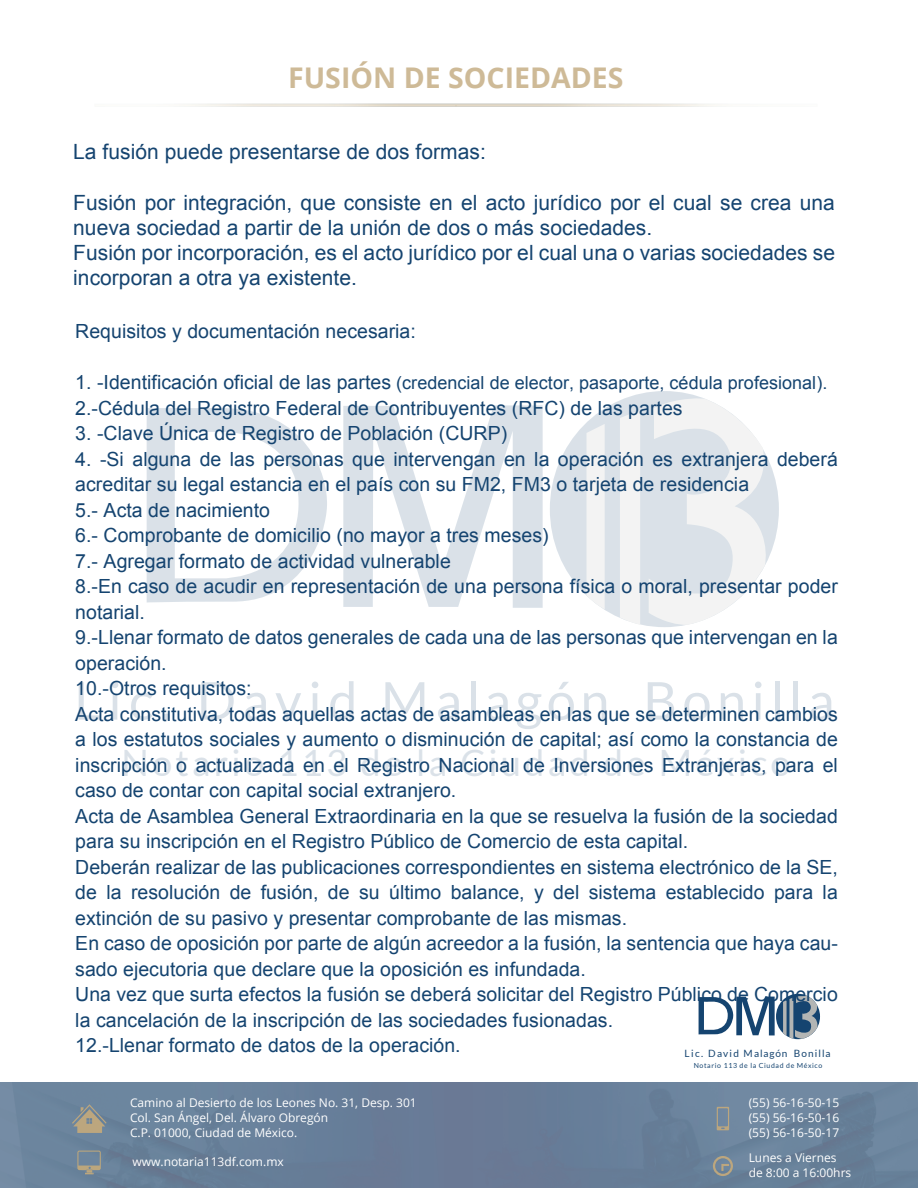
<style>
.page{position:relative;width:918px;height:1188px;background:#fff}
.page>*{position:absolute;margin:0;border:0;box-sizing:border-box;transform-origin:0 0}
.t1{font:52.2px "Lato";letter-spacing:.105em;color:#154470}
.t2{font:36.3px "Lato";letter-spacing:.085em;color:#154470}
.t3{font:700 28.5px "Open Sans";color:#ceba97}
.t4{font:21px/25.2px "Arial";color:#154470}
.t5{font:19.5px/25.5px "Arial";color:#154470}
.t6{font:18px "Arial";color:#154470}
.t7{font:12px/15px "Open Sans";color:#fff}
.t8{font:10.05px "Lato";letter-spacing:.105em;color:#154470}
.t9{font:7.05px "Lato";letter-spacing:.085em;color:#154470}
.s1{font-size:19.5px}
</style>
<div class="page">
<div style="left:550px;top:391px;width:229px;height:236px;background:#dae1e8;border-radius:50%"></div>
<div style="left:587px;top:424px;width:18px;height:185px;background:#f3f3f3"></div>
<div style="left:620px;top:410px;width:20px;height:215px;background:#f3f3f3"></div>
<svg style="left:649px;top:396px;width:119px;height:229px"></svg>
<svg style="left:343px;top:405px;width:200px;height:203px"></svg>
<svg style="left:147px;top:408px;width:180px;height:195px"></svg>
<img style="left:0;top:1082px;width:918px;height:106px">
<svg style="left:717px;top:1107px;width:12px;height:23px"></svg>
<svg style="left:713px;top:1156px;width:20px;height:20px"></svg>
<svg style="left:72px;top:1104px;width:35px;height:29px"></svg>
<svg style="left:77px;top:1151px;width:24px;height:23px"></svg>
<div style="left:776px;top:994px;width:44px;height:45px;background:#154470;border-radius:50%"></div>
<svg style="left:783px;top:995px;width:35px;height:44px"></svg>
<svg style="left:699px;top:997px;width:76px;height:38px"></svg>
<h3 class="t3" style="left:288px;top:58px;width:337px">FUSIÓN DE SOCIEDADES</h3>
<p class="t4" style="left:73px;top:140px;width:414px">La fusión puede presentarse de dos formas:</p>
<p class="t4" style="left:73px;top:190px;width:763px">Fusión por integración, que consiste en el acto jurídico por el cual se crea una nueva sociedad a partir de la unión de dos o más sociedades.<br>Fusión por incorporación, es el acto jurídico por el cual una o varias sociedades se incorporan a otra ya existente.</p>
<p class="t5" style="left:75px;top:319px;width:342px">Requisitos y documentación necesaria:</p>
<p class="t6" style="left:75px;top:371px;width:754px"><span class="s1">1. -Identificación oficial de las partes</span> (credencial de elector, pasaporte, cédula profesional).</p>
<p class="t5" style="left:75px;top:395px;width:609px">2.-Cédula del Registro Federal de Contribuyentes (RFC) de las partes</p>
<p class="t5" style="left:75px;top:421px;width:434px">3. -Clave Única de Registro de Población (CURP)</p>
<p class="t5" style="left:75px;top:446px;width:764px">4. -Si alguna de las personas que intervengan en la operación es extranjera deberá acreditar su legal estancia en el país con su FM2, FM3 o tarjeta de residencia<br>5.- Acta de nacimiento<br>6.- Comprobante de domicilio (no mayor a tres meses)<br>7.- Agregar formato de actividad vulnerable<br>8.-En caso de acudir en representación de una persona física o moral, presentar poder notarial.<br>9.-Llenar formato de datos generales de cada una de las personas que intervengan en la operación.<br>10.-Otros requisitos:<br>Acta constitutiva, todas aquellas actas de asambleas en las que se determinen cambios a los estatutos sociales y aumento o disminución de capital; así como la constancia de inscripción o actualizada en el Registro Nacional de Inversiones Extranjeras, para el caso de contar con capital social extranjero.<br>Acta de Asamblea General Extraordinaria en la que se resuelva la fusión de la sociedad para su inscripción en el Registro Público de Comercio de esta capital.<br>Deberán realizar de las publicaciones correspondientes en sistema electrónico de la SE, de la resolución de fusión, de su último balance, y del sistema establecido para la extinción de su pasivo y presentar comprobante de las mismas.<br>En caso de oposición por parte de algún acreedor a la fusión, la sentencia que haya cau&shy;sado ejecutoria que declare que la oposición es infundada.<br>Una vez que surta efectos la fusión se deberá solicitar del Registro Público de Comercio la cancelación de la inscripción de las sociedades fusionadas.<br>12.-Llenar formato de datos de la operación.</p>
<h1 class="t1" style="left:74px;top:672px;width:762px">Lic. David Malagón Bonilla</h1>
<h2 class="t2" style="left:122px;top:743px;width:671px">Notario 113 de la Ciudad de México</h2>
<p class="t8" style="left:685px;top:1048px;width:148px">Lic. David Malagón Bonilla</p>
<p class="t9" style="left:694px;top:1061px;width:130px">Notario 113 de la Ciudad de México</p>
<p class="t7" style="left:130px;top:1095px;width:288px">Camino al Desierto de los Leones No. 31, Desp. 301<br>Col. San Ángel, Del. Álvaro Obregón<br>C.P. 01000, Ciudad de México.</p>
<p class="t7" style="left:133px;top:1154px;width:153px">www.notaria113df.com.mx</p>
<p class="t7" style="left:749px;top:1095px;width:92px;text-align:justify">(55) 56-16-50-15 (55) 56-16-50-16 (55) 56-16-50-17</p>
<p class="t7" style="left:749px;top:1150px;width:104px">Lunes a Viernes de 8:00 a 16:00hrs</p>
</div>
